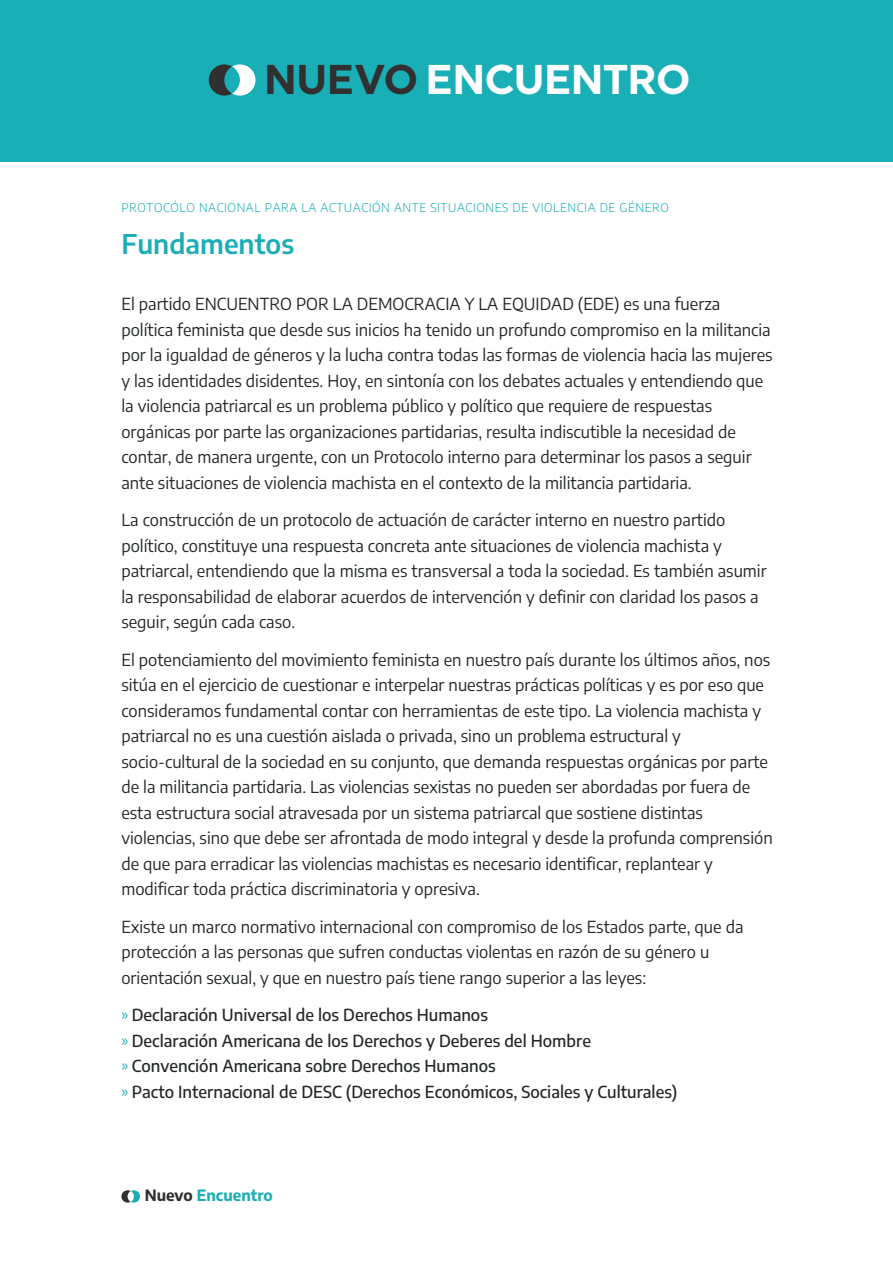
<style>
.page{position:relative;width:893px;height:1263px;background:#fff}
.page>*{position:absolute;margin:0;border:0;box-sizing:border-box;transform-origin:0 0}
.t1{font:41.55px "Uniform Pro Bld";letter-spacing:-.01em;color:#fff}
.t2{font:600 27px "Encode Sans";color:#1baeb6}
.t3{font:16.5px/25.5px "Encode Sans";color:#232728}
.t4{font:500 16.5px/25.5px "Encode Sans";color:#232728}
.t5{font:700 15.45px "Encode Sans";color:#1baeb6}
.t6{font:300 12px "Encode Sans";letter-spacing:.05em;color:#1aafb7}
.s1{color:#312f30}
.s2{font-family:"Myriad Pro";font-weight:400;color:#1baeb6}
</style>
<div class="page">
<svg style="left:121px;top:1190px;width:19px;height:12px"></svg>
<div style="left:0;top:0;width:893px;height:162px;background:#1aafb7"></div>
<svg style="left:209px;top:64px;width:46px;height:32px"></svg>
<h1 class="t1" style="left:264px;top:56px;width:428px"><span class="s1">NUEVO</span> ENCUENTRO</h1>
<p class="t6" style="left:121px;top:199px;width:549px">PROTOCÓLO NACIONAL PARA LA ACTUACIÓN ANTE SITUACIONES DE VIOLENCIA DE GÉNERO</p>
<h2 class="t2" style="left:121px;top:225px;width:174px">Fundamentos</h2>
<p class="t3" style="left:121px;top:291px;width:653px">El partido ENCUENTRO POR LA DEMOCRACIA Y LA EQUIDAD (EDE) es una fuerza política feminista que desde sus inicios ha tenido un profundo compromiso en la militancia por la igualdad de géneros y la lucha contra todas las formas de violencia hacia las mujeres y las identidades disidentes. Hoy, en sintonía con los debates actuales y entendiendo que la violencia patriarcal es un problema público y político que requiere de respuestas orgánicas por parte las organizaciones partidarias, resulta indiscutible la necesidad de contar, de manera urgente, con un Protocolo interno para determinar los pasos a seguir ante situaciones de violencia machista en el contexto de la militancia partidaria.</p>
<p class="t3" style="left:121px;top:507px;width:647px">La construcción de un protocolo de actuación de carácter interno en nuestro partido político, constituye una respuesta concreta ante situaciones de violencia machista y patriarcal, entendiendo que la misma es transversal a toda la sociedad. Es también asumir la responsabilidad de elaborar acuerdos de intervención y definir con claridad los pasos a seguir, según cada caso.</p>
<p class="t3" style="left:121px;top:646px;width:653px">El potenciamiento del movimiento feminista en nuestro país durante los últimos años, nos sitúa en el ejercicio de cuestionar e interpelar nuestras prácticas políticas y es por eso que consideramos fundamental contar con herramientas de este tipo. La violencia machista y patriarcal no es una cuestión aislada o privada, sino un problema estructural y socio-cultural de la sociedad en su conjunto, que demanda respuestas orgánicas por parte de la militancia partidaria. Las violencias sexistas no pueden ser abordadas por fuera de esta estructura social atravesada por un sistema patriarcal que sostiene distintas violencias, sino que debe ser afrontada de modo integral y desde la profunda comprensión de que para erradicar las violencias machistas es necesario identificar, replantear y modificar toda práctica discriminatoria y opresiva.</p>
<p class="t3" style="left:121px;top:913px;width:624px">Existe un marco normativo internacional con compromiso de los Estados parte, que da protección a las personas que sufren conductas violentas en razón de su género u orientación sexual, y que en nuestro país tiene rango superior a las leyes:</p>
<p class="t4" style="left:121px;top:1002px;width:558px"><span class="s2">»</span> Declaración Universal de los Derechos Humanos<br><span class="s2">»</span> Declaración Americana de los Derechos y Deberes del Hombre<br><span class="s2">»</span> Convención Americana sobre Derechos Humanos<br><span class="s2">»</span> Pacto Internacional de DESC (Derechos Económicos, Sociales y Culturales)</p>
<p class="t5" style="left:145px;top:1185px;width:130px"><span class="s1">Nuevo</span> Encuentro</p>
</div>
